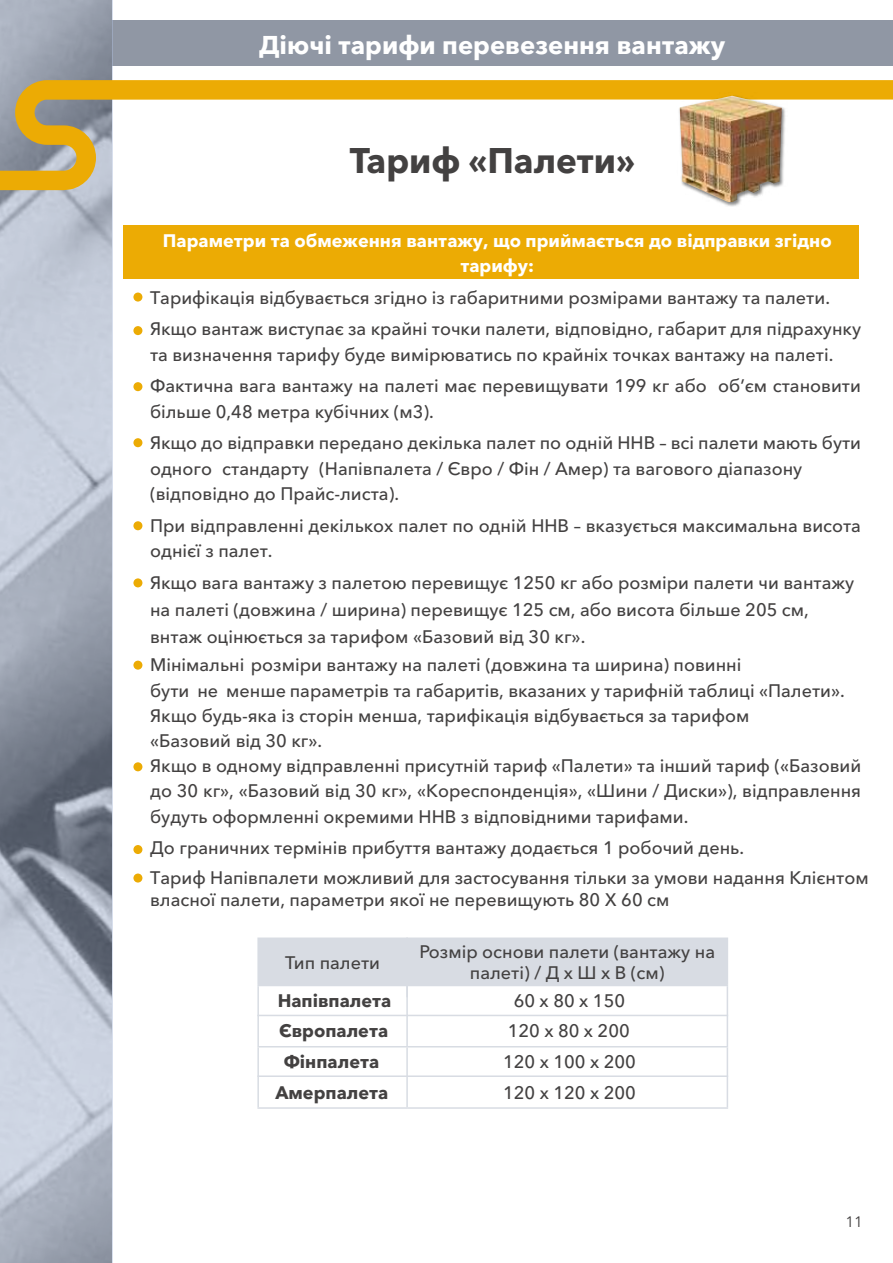
<style>
.page{position:relative;width:893px;height:1263px;background:#fff}
.page>*{position:absolute;margin:0;border:0;box-sizing:border-box;transform-origin:0 0}
.t1{font:700 35.25px "Avenir Next Cyr";color:#434141}
.t2{font:700 25.5px "Avenir Next Cyr";color:#fff}
.t3{font:500 18px/25.5px "Avenir Next Cyr";color:#434141}
.t4{font:700 18px/25.5px "Avenir Next Cyr";color:#fff;text-align:center}
.t5{font:700 18px "Avenir Next Cyr";color:#434141}
.t6{font:15px "Avenir Next Cyr";color:#434141}
</style>
<div class="page">
<div style="left:123px;top:225px;width:736px;height:54px;background:#ecab04"></div>
<div style="left:106px;top:20px;width:787px;height:46px;background:#9097a4"></div>
<svg style="left:0;top:0;width:112px;height:1263px"></svg>
<div style="left:133px;top:293px;width:9px;height:9px;background:#ecab04;border-radius:50%"></div>
<div style="left:133px;top:326px;width:9px;height:9px;background:#ecab04;border-radius:50%"></div>
<div style="left:133px;top:382px;width:9px;height:9px;background:#ecab04;border-radius:50%"></div>
<div style="left:133px;top:438px;width:9px;height:9px;background:#ecab04;border-radius:50%"></div>
<div style="left:133px;top:521px;width:9px;height:9px;background:#ecab04;border-radius:50%"></div>
<div style="left:133px;top:578px;width:9px;height:9px;background:#ecab04;border-radius:50%"></div>
<div style="left:133px;top:661px;width:9px;height:9px;background:#ecab04;border-radius:50%"></div>
<div style="left:133px;top:762px;width:9px;height:9px;background:#ecab04;border-radius:50%"></div>
<div style="left:133px;top:845px;width:9px;height:9px;background:#ecab04;border-radius:50%"></div>
<div style="left:259px;top:939px;width:468px;height:46px;background:#d8dce3"></div>
<hr style="left:257px;top:937px;width:150px;height:2px;background:#d8dce3">
<hr style="left:257px;top:939px;width:2px;height:46px;background:#d8dce3">
<hr style="left:407px;top:937px;width:321px;height:2px;background:#d8dce3">
<hr style="left:727px;top:939px;width:1px;height:46px;background:#d8dce3">
<hr style="left:257px;top:985px;width:150px;height:1px;background:#d8dce3">
<hr style="left:257px;top:986px;width:2px;height:60px;background:#d8dce3">
<hr style="left:407px;top:985px;width:321px;height:1px;background:#d8dce3">
<hr style="left:406px;top:986px;width:2px;height:60px;background:#d8dce3">
<hr style="left:727px;top:986px;width:1px;height:60px;background:#d8dce3">
<hr style="left:257px;top:1046px;width:150px;height:1px;background:#d8dce3">
<hr style="left:257px;top:1047px;width:2px;height:60px;background:#d8dce3">
<hr style="left:407px;top:1046px;width:321px;height:1px;background:#d8dce3">
<hr style="left:406px;top:1047px;width:2px;height:60px;background:#d8dce3">
<hr style="left:727px;top:1047px;width:1px;height:60px;background:#d8dce3">
<hr style="left:257px;top:1107px;width:150px;height:2px;background:#d8dce3">
<hr style="left:407px;top:1107px;width:321px;height:2px;background:#d8dce3">
<svg style="left:0;top:80px;width:893px;height:110px"></svg>
<img style="left:676px;top:92px;width:112px;height:115px">
<img style="left:680px;top:96px;width:102px;height:106px">
<hr style="left:257px;top:1015px;width:150px;height:1px;background:#d8dce3">
<hr style="left:407px;top:1015px;width:321px;height:1px;background:#d8dce3">
<hr style="left:257px;top:1075px;width:150px;height:2px;background:#d8dce3">
<hr style="left:407px;top:1075px;width:321px;height:2px;background:#d8dce3">
<hr style="left:406px;top:937px;width:2px;height:60px;background:#d8dce3">
<div style="left:133px;top:873px;width:9px;height:9px;background:#ecab04;border-radius:50%"></div>
<h2 class="t2" style="left:259px;top:29px;width:468px">Діючі тарифи перевезення вантажу</h2>
<h1 class="t1" style="left:350px;top:139px;width:287px">Тариф «Палети»</h1>
<p class="t4" style="left:163px;top:227px;width:670px">Параметри та обмеження вантажу, що приймається до відправки згідно тарифу:</p>
<p class="t3" style="left:150px;top:281px;width:713px;line-height:31.5px">Тарифікація відбувається згідно із габаритними розмірами вантажу та палети.<br>Якщо вантаж виступає за крайні точки палети, відповідно, габарит для підрахунку</p>
<p class="t3" style="left:150px;top:338px;width:712px;line-height:31.5px">та визначення тарифу буде вимірюватись по крайніх точках вантажу на палеті.<br>Фактична вага вантажу на палеті має перевищувати 199 кг або об’єм становити</p>
<p class="t3" style="left:150px;top:395px;width:713px;line-height:31.5px">більше 0,48 метра кубічних (м3).<br>Якщо до відправки передано декілька палет по одній ННВ – всі палети мають бути</p>
<p class="t3" style="left:150px;top:455px;width:654px">одного стандарту (Напівпалета / Євро / Фін / Амер) та вагового діапазону (відповідно до Прайс-листа).</p>
<p class="t3" style="left:150px;top:512px;width:712px">При відправленні декількох палет по одній ННВ – вказується максимальна висота однієї з палет.</p>
<p class="t3" style="left:150px;top:568px;width:706px;line-height:27.5px">Якщо вага вантажу з палетою перевищує 1250 кг або розміри палети чи вантажу на палеті (довжина / ширина) перевищує 125 см, або висота більше 205 см, внтаж оцінюється за тарифом «Базовий від 30 кг».<br>Мінімальні розміри вантажу на палеті (довжина та ширина) повинні</p>
<p class="t3" style="left:150px;top:677px;width:696px">бути не менше параметрів та габаритів, вказаних у тарифній таблиці «Палети».</p>
<p class="t3" style="left:150px;top:677px;width:601px;text-indent:315px">,<br>Якщо будь-яка із сторін менша, тарифікація відбувається за тарифом</p>
<p class="t3" style="left:150px;top:752px;width:713px;text-align:justify">Якщо в одному відправленні присутній тариф «Палети» та інший тариф («Базовий до 30 кг», «Базовий від 30 кг», «Кореспонденція», «Шини / Диски»), відправлення будуть оформленні окремими ННВ з відповідними тарифами.</p>
<p class="t3" style="left:150px;top:835px;width:595px">До граничних термінів прибуття вантажу додається 1 робочий день.</p>
<p class="t3" style="left:150px;top:728px;width:174px">«Базовий від 30 кг».</p>
<p class="t3" style="left:150px;top:867px;width:720px;line-height:21.6px">Тариф Напівпалети можливий для застосування тільки за умови надання Клієнтом власної палети, параметри якої не перевищують 80 Х 60 см</p>
<p class="t3" style="left:285px;top:950px;width:96px">Тип палети</p>
<p class="t3" style="left:419px;top:941px;width:297px;line-height:21.6px;text-align:center">Розмір основи палети (вантажу на палеті) / Д х Ш х В (см)</p>
<p class="t5" style="left:278px;top:989px;width:115px">Напівпалета</p>
<p class="t3" style="left:514px;top:987px;width:113px">60 х 80 х 150</p>
<p class="t5" style="left:279px;top:1019px;width:111px">Європалета</p>
<p class="t3" style="left:508px;top:1017px;width:124px">120 х 80 х 200</p>
<p class="t5" style="left:284px;top:1051px;width:97px">Фінпалета</p>
<p class="t3" style="left:503px;top:1049px;width:134px">120 х 100 х 200</p>
<p class="t5" style="left:275px;top:1081px;width:114px">Амерпалета</p>
<p class="t3" style="left:503px;top:1080px;width:134px">120 х 120 х 200</p>
<p class="t6" style="left:845px;top:1212px;width:19px">11</p>
</div>
